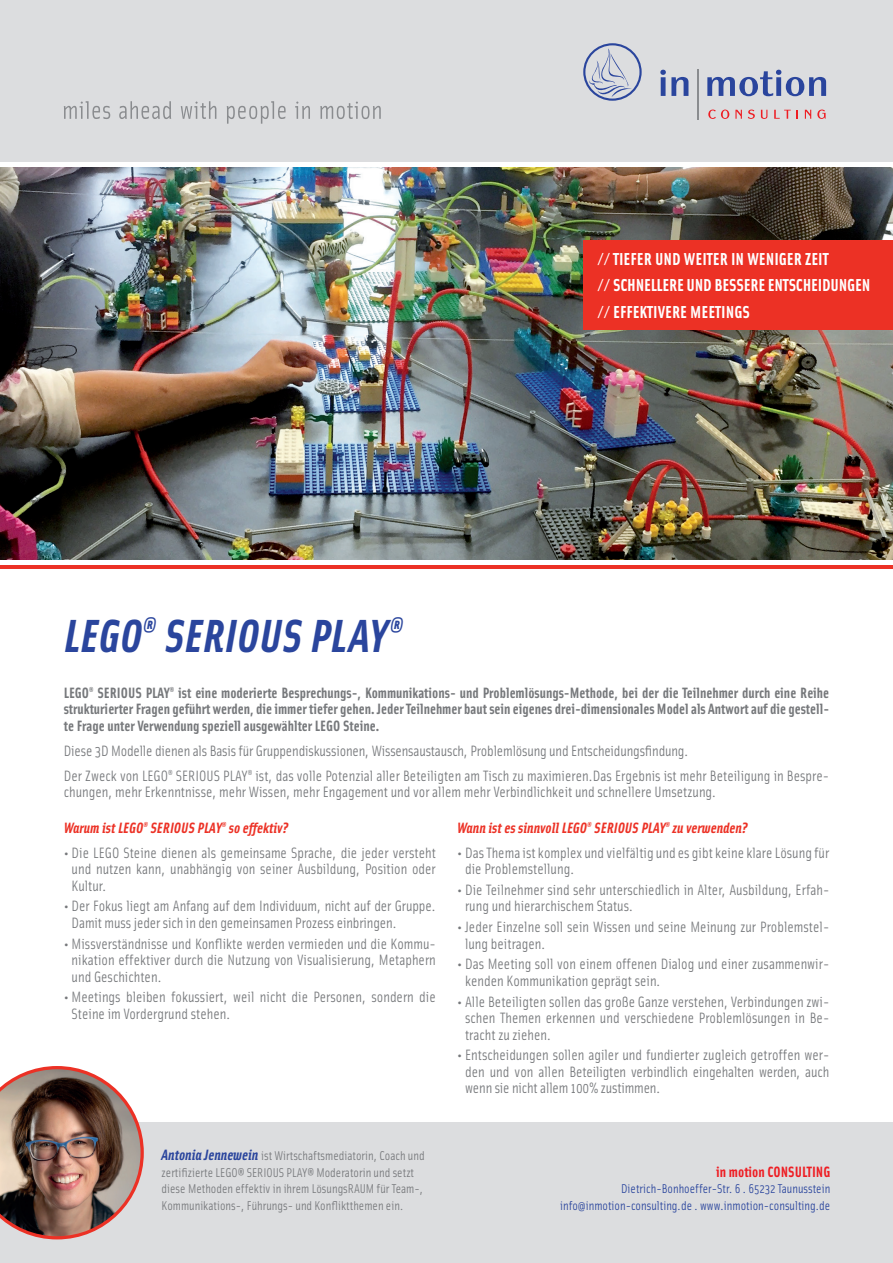
<style>
.page{position:relative;width:893px;height:1263px;background:#fff}
.page>*{position:absolute;margin:0;border:0;box-sizing:border-box;transform-origin:0 0}
.t1{font:italic 700 46.5px "Solex";color:#2a459d}
.t2{font:700 17.4px/26.2px "Solex";color:#fff}
.t3{font:15px/16.5px "Solex";color:#76787b}
.t4{font:700 15px/16.5px "Solex";color:#76787b;text-align:justify}
.t5{font:italic 700 15px "Solex";color:#ec3125}
.t6{font:15px "Solex Bold Lining";color:#ee1d23}
.t7{font:12.75px/16.5px "Solex";color:#76787b}
.t8{font:12.75px/16.5px "Solex";color:#2a459d;text-align:right}
.s1{font-weight:700;font-style:italic;font-size:15px;color:#2a459d}
</style>
<div class="page">
<div style="left:0;top:0;width:893px;height:162px;background:#dcdddf"></div>
<svg style="left:660px;top:70px;width:28px;height:26px"></svg>
<svg style="left:707px;top:70px;width:119px;height:26px"></svg>
<svg style="left:708px;top:110px;width:21px;height:9px"></svg>
<svg style="left:735px;top:110px;width:7px;height:9px"></svg>
<svg style="left:748px;top:110px;width:7px;height:9px"></svg>
<svg style="left:761px;top:110px;width:6px;height:9px"></svg>
<svg style="left:774px;top:110px;width:24px;height:9px"></svg>
<svg style="left:805px;top:110px;width:6px;height:9px"></svg>
<svg style="left:817px;top:110px;width:9px;height:9px"></svg>
<hr style="left:697px;top:69px;width:2px;height:50px;background:#8a8c8f">
<svg style="left:583px;top:43px;width:59px;height:58px"></svg>
<svg style="left:64px;top:101px;width:46px;height:18px"></svg>
<svg style="left:119px;top:101px;width:52px;height:18px"></svg>
<svg style="left:181px;top:101px;width:35px;height:18px"></svg>
<svg style="left:227px;top:101px;width:59px;height:23px"></svg>
<svg style="left:295px;top:102px;width:15px;height:17px"></svg>
<svg style="left:320px;top:102px;width:61px;height:17px"></svg>
<div style="left:0;top:1123px;width:893px;height:140px;background:#dcdddf"></div>
<img style="left:0;top:1066px;width:144px;height:173px">
<hr style="left:0;top:566px;width:893px;height:3px;background:#ec3125">
<img style="left:0;top:168px;width:893px;height:391px">
<div style="left:583px;top:240px;width:310px;height:90px;background:#ec3125"></div>
<p class="t2" style="left:597px;top:245px;width:274px">// TIEFER UND WEITER IN WENIGER ZEIT<br>// SCHNELLERE UND BESSERE ENTSCHEIDUNGEN // EFFEKTIVERE MEETINGS</p>
<h1 class="t1" style="left:64px;top:605px;width:341px">LEGO<sup>®</sup> SERIOUS PLAY<sup>®</sup></h1>
<p class="t4" style="left:64px;top:683px;width:767px">LEGO<sup>®</sup> SERIOUS PLAY<sup>®</sup> ist eine moderierte Besprechungs-, Kommunikations- und Problemlösungs-Methode, bei der die Teilnehmer durch eine Reihe strukturierter Fragen geführt werden, die immer tiefer gehen. Jeder Teilnehmer baut sein eigenes drei-dimensionales Model als Antwort auf die gestell&shy;te Frage unter Verwendung speziell ausgewählter LEGO Steine.</p>
<p class="t3" style="left:64px;top:737px;width:767px;line-height:25px">Diese 3D Modelle dienen als Basis für Gruppendiskussionen, Wissensaustausch, Problemlösung und Entscheidungsfindung.<br>Der Zweck von LEGO<sup>®</sup> SERIOUS PLAY<sup>®</sup> ist, das volle Potenzial aller Beteiligten am Tisch zu maximieren.Das Ergebnis ist mehr Beteiligung in Bespre-</p>
<p class="t3" style="left:64px;top:783px;width:654px">chungen, mehr Erkenntnisse, mehr Wissen, mehr Engagement und vor allem mehr Verbindlichkeit und schnellere Umsetzung.</p>
<p class="t5" style="left:64px;top:818px;width:226px">Warum ist LEGO<sup>®</sup> SERIOUS PLAY<sup>®</sup> so effektiv?</p>
<p class="t3" style="left:72px;top:844px;width:366px;text-align:justify;text-indent:-8px">• Die LEGO Steine dienen als gemeinsame Sprache, die jeder versteht und nutzen kann, unabhängig von seiner Ausbildung, Position oder Kultur.</p>
<p class="t3" style="left:72px;top:897px;width:366px;text-indent:-8px">• Der Fokus liegt am Anfang auf dem Individuum, nicht auf der Gruppe.<br>Damit muss jeder sich in den gemeinsamen Prozess einbringen.</p>
<p class="t3" style="left:72px;top:935px;width:366px;text-align:justify;text-indent:-8px">• Missverständnisse und Konflikte werden vermieden und die Kommu&shy;nikation effektiver durch die Nutzung von Visualisierung, Metaphern und Geschichten.</p>
<p class="t3" style="left:72px;top:988px;width:366px;text-indent:-8px">• Meetings bleiben fokussiert, weil nicht die Personen, sondern die<br>Steine im Vordergrund stehen.</p>
<p class="t5" style="left:457px;top:818px;width:292px">Wann ist es sinnvoll LEGO<sup>®</sup> SERIOUS PLAY<sup>®</sup> zu verwenden?</p>
<p class="t3" style="left:465px;top:844px;width:366px;text-indent:-8px">• Das Thema ist komplex und vielfältig und es gibt keine klare Lösung für die Problemstellung.</p>
<p class="t3" style="left:465px;top:881px;width:366px;text-indent:-8px">• Die Teilnehmer sind sehr unterschiedlich in Alter, Ausbildung, Erfah&shy;rung und hierarchischem Status.</p>
<p class="t3" style="left:465px;top:918px;width:366px;text-indent:-8px">• Jeder Einzelne soll sein Wissen und seine Meinung zur Problemstel&shy;lung beitragen.</p>
<p class="t3" style="left:465px;top:955px;width:366px;text-indent:-8px">• Das Meeting soll von einem offenen Dialog und einer zusammenwir&shy;kenden Kommunikation geprägt sein.</p>
<p class="t3" style="left:465px;top:993px;width:366px;text-align:justify;text-indent:-8px">• Alle Beteiligten sollen das große Ganze verstehen, Verbindungen zwi&shy;schen Themen erkennen und verschiedene Problemlösungen in Be&shy;tracht zu ziehen.</p>
<p class="t3" style="left:465px;top:1046px;width:366px;text-align:justify;text-indent:-8px">• Entscheidungen sollen agiler und fundierter zugleich getroffen wer&shy;den und von allen Beteiligten verbindlich eingehalten werden, auch wenn sie nicht allem 100% zustimmen.</p>
<p class="t7" style="left:162px;top:1147px;width:265px"><span class="s1">Antonia Jennewein</span> ist Wirtschaftsmediatorin, Coach und zertifizierte LEGO® SERIOUS PLAY® Moderatorin und setzt diese Methoden effektiv in ihrem LösungsRAUM für Team-, Kommunikations-, Führungs- und Konfliktthemen ein.</p>
<p class="t6" style="left:716px;top:1162px;width:116px">in motion CONSULTING</p>
<p class="t8" style="left:560px;top:1180px;width:272px">Dietrich-Bonhoeffer-Str. 6 . 65232 Taunusstein info@inmotion-consulting.de . www.inmotion-consulting.de</p>
</div>
